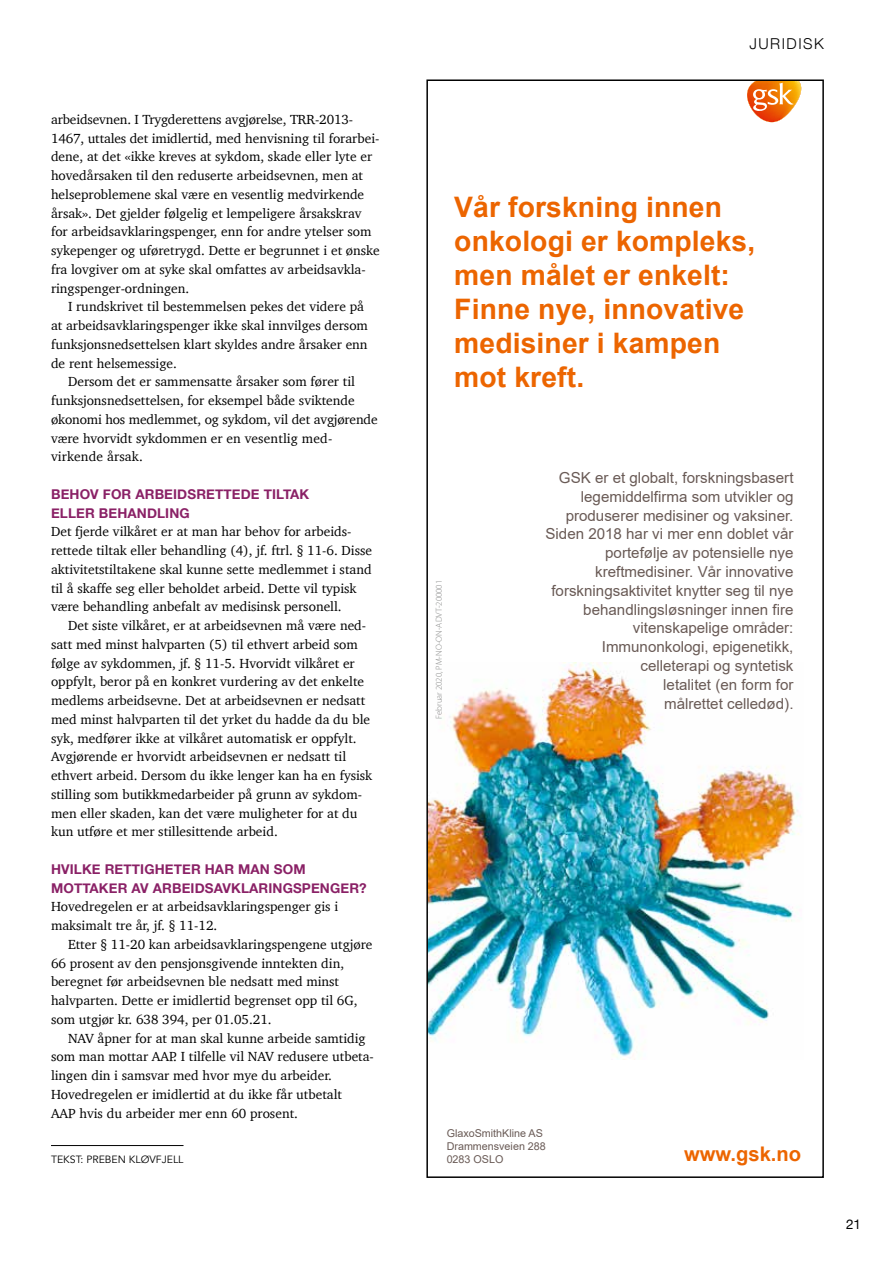
<style>
.page{position:relative;width:893px;height:1263px;background:#fff}
.page>*{position:absolute;margin:0;border:0;box-sizing:border-box;transform-origin:0 0}
.t1{font:700 28.2px/33.9px "Arial";letter-spacing:.005em;color:#ec6500}
.t2{font:700 20.1px "Arial";color:#ec6500}
.t3{font:15.15px/18.8px "Arial";color:#695a55;text-align:right}
.t4{font:300 15px "Helvetica Neue";letter-spacing:.1em;color:#000}
.t5{font:13.5px/18.8px "Charter";color:#000}
.t6{font:700 13.5px/18.8px "Helvetica Neue";letter-spacing:.01em;color:#8a2166}
.t7{font:13.5px "Helvetica Neue";color:#000}
.t8{font:10.8px/12.9px "Arial";color:#695a55}
.t9{font:10.5px "Avenir";color:#000}
.t10{font:300 8.7px "Myriad Pro";color:#868786}
</style>
<div class="page">
<hr style="left:51px;top:1145px;width:133px;height:1px;background:#000">
<img style="left:428px;top:663px;width:373px;height:394px">
<svg style="left:747px;top:81px;width:54px;height:41px"></svg>
<p class="t5" style="left:51px;top:110px;width:330px">arbeidsevnen. I Trygderettens avgjørelse, TRR-2013- 1467, uttales det imidlertid, med henvisning til forarbei&shy;dene, at det «ikke kreves at sykdom, skade eller lyte er hovedårsaken til den reduserte arbeidsevnen, men at helseproblemene skal være en vesentlig medvirkende årsak». Det gjelder følgelig et lempeligere årsakskrav for arbeidsavklaringspenger, enn for andre ytelser som sykepenger og uføretrygd. Dette er begrunnet i et ønske fra lovgiver om at syke skal omfattes av arbeidsavkla&shy;ringspenger-ordningen.</p>
<p class="t5" style="left:51px;top:297px;width:318px;text-indent:17px">I rundskrivet til bestemmelsen pekes det videre på at arbeidsavklaringspenger ikke skal innvilges dersom funksjonsnedsettelsen klart skyldes andre årsaker enn de rent helsemessige.</p>
<p class="t5" style="left:51px;top:372px;width:328px;text-indent:17px">Dersom det er sammensatte årsaker som fører til funksjonsnedsettelsen, for eksempel både sviktende økonomi hos medlemmet, og sykdom, vil det avgjørende være hvorvidt sykdommen er en vesentlig med&shy;virkende årsak.</p>
<p class="t6" style="left:51px;top:485px;width:260px">BEHOV FOR ARBEIDSRETTEDE TILTAK<br>ELLER BEHANDLING</p>
<p class="t5" style="left:51px;top:522px;width:323px">Det fjerde vilkåret er at man har behov for arbeids&shy;rettede tiltak eller behandling (4), jf. ftrl. § 11-6. Disse aktivitetstiltakene skal kunne sette medlemmet i stand til å skaffe seg eller beholdet arbeid. Dette vil typisk være behandling anbefalt av medisinsk personell.</p>
<p class="t5" style="left:51px;top:616px;width:323px;text-indent:17px">Det siste vilkåret, er at arbeidsevnen må være ned&shy;satt med minst halvparten (5) til ethvert arbeid som følge av sykdommen, jf. § 11-5. Hvorvidt vilkåret er oppfylt, beror på en konkret vurdering av det enkelte medlems arbeidsevne. Det at arbeidsevnen er nedsatt med minst halvparten til det yrket du hadde da du ble syk, medfører ikke at vilkåret automatisk er oppfylt.<br>Avgjørende er hvorvidt arbeidsevnen er nedsatt til ethvert arbeid. Dersom du ikke lenger kan ha en fysisk stilling som butikkmedarbeider på grunn av sykdom&shy;men eller skaden, kan det være muligheter for at du kun utføre et mer stillesittende arbeid.</p>
<p class="t6" style="left:51px;top:860px;width:317px">HVILKE RETTIGHETER HAR MAN SOM<br>MOTTAKER AV ARBEIDSAVKLARINGSPENGER?</p>
<p class="t5" style="left:51px;top:897px;width:289px">Hovedregelen er at arbeidsavklaringspenger gis i maksimalt tre år, jf. § 11-12.</p>
<p class="t5" style="left:51px;top:935px;width:323px;text-indent:17px">Etter § 11-20 kan arbeidsavklaringspengene utgjøre 66 prosent av den pensjonsgivende inntekten din, beregnet før arbeidsevnen ble nedsatt med minst halvparten. Dette er imidlertid begrenset opp til 6G, som utgjør kr. 638 394, per 01.05.21.</p>
<p class="t5" style="left:51px;top:1028px;width:324px;text-indent:17px">NAV åpner for at man skal kunne arbeide samtidig som man mottar AAP. I tilfelle vil NAV redusere utbeta&shy;lingen din i samsvar med hvor mye du arbeider.<br>Hovedregelen er imidlertid at du ikke får utbetalt<br>AAP hvis du arbeider mer enn 60 prosent.</p>
<p class="t9" style="left:51px;top:1153px;width:134px">TEKST: PREBEN KLØVFJELL</p>
<p class="t4" style="left:749px;top:31px;width:76px">JURIDISK</p>
<h1 class="t1" style="left:454px;top:191px;width:302px">Vår forskning innen onkologi er kompleks, men målet er enkelt:<br>Finne nye, innovative medisiner i kampen mot kreft.</h1>
<p class="t10" style="left:434px;top:719px;width:140px;rotate:-90deg">Februar 2020, PM-NO-ON-ADVT-200001</p>
<p class="t3" style="left:545px;top:468px;width:250px">GSK er et globalt, forskningsbasert legemiddelfirma som utvikler og produserer medisiner og vaksiner.<br>Siden 2018 har vi mer enn doblet vår portefølje av potensielle nye kreftmedisiner. Vår innovative forskningsaktivitet knytter seg til nye behandlingsløsninger innen fire vitenskapelige områder:<br>Immunonkologi, epigenetikk, celleterapi og syntetisk<br>letalitet (en form for<br>målrettet celledød).</p>
<p class="t8" style="left:447px;top:1126px;width:101px">GlaxoSmithKline AS<br>Drammensveien 288<br>0283 OSLO</p>
<h2 class="t2" style="left:684px;top:1139px;width:118px">www.gsk.no</h2>
<p class="t7" style="left:846px;top:1214px;width:17px">21</p>
</div>
